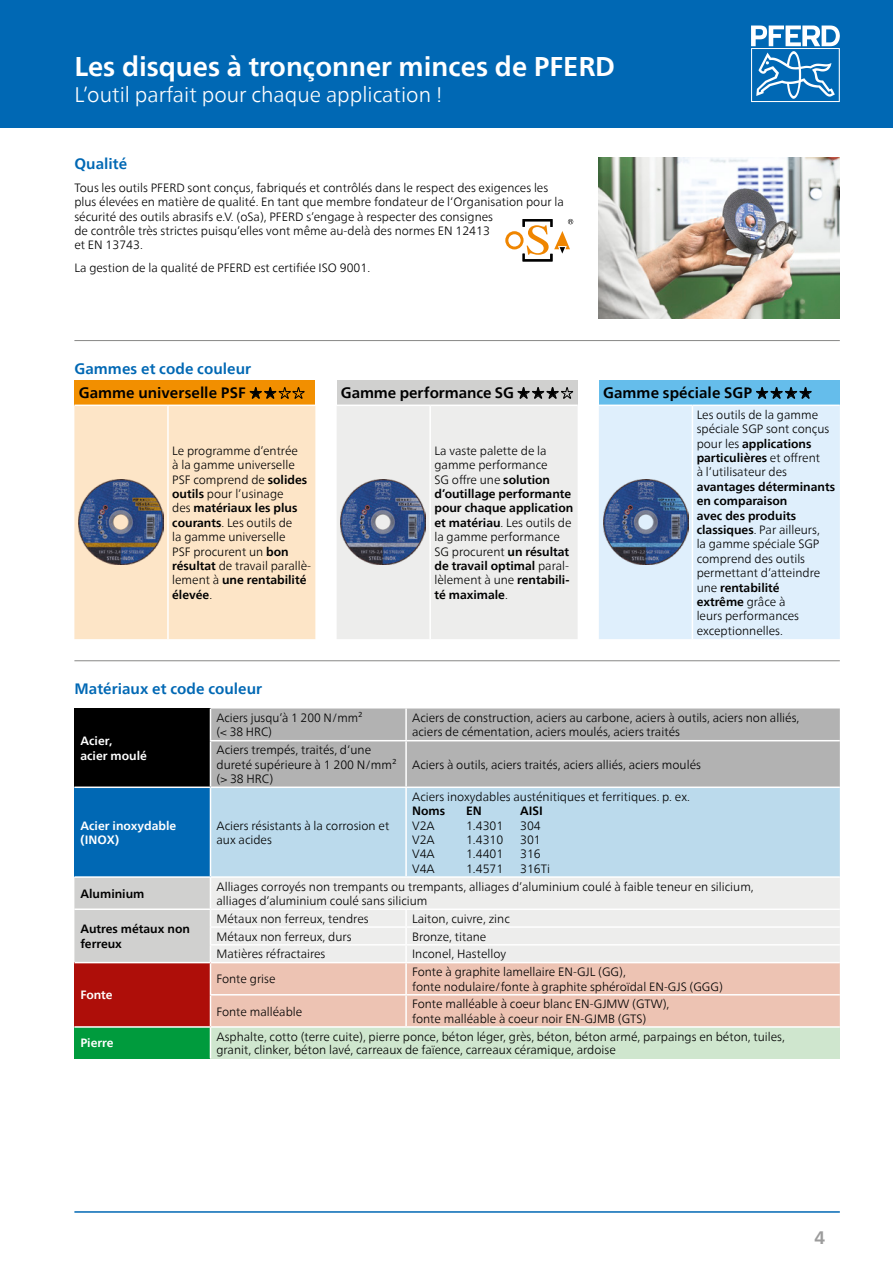
<style>
.page{position:relative;width:893px;height:1263px;background:#fff}
.page>*{position:absolute;margin:0;border:0;box-sizing:border-box;transform-origin:0 0}
.Ausgabenamen_Katalog{font:700 27px "Neue Frutiger World";color:#fff}
.Ausgabenamen_Katalog-2{font:300 21px "Neue Frutiger World";color:#fff}
.t1{font:700 18px "Neue Frutiger World";color:#9c9c9c}
.Ueberschrift_Red{font:700 15px "Neue Frutiger World";letter-spacing:.005em;color:#000}
.Ueberschrift_Red-2{font:700 15px "Neue Frutiger World";letter-spacing:.005em;color:#0068b4}
.FT{font:300 12px/14.4px "Neue Frutiger World";color:#000}
.FT-2{font:700 12px/14.4px "Neue Frutiger World";color:#000}
.FT_Abstand_vor{font:300 12px/14.4px "Neue Frutiger World";color:#000}
.Ueberschrift_ohne_Ab{font:700 12px "Neue Frutiger World";color:#fff}
.Ueberschrift_ohne_Ab-2{font:700 12px "Neue Frutiger World";color:#000}
.s1{font-family:"Arial Unicode MS";font-weight:400}
.s2{font-weight:700}
.s3{font-weight:300}
</style>
<div class="page">
<div style="left:0;top:0;width:893px;height:128px;background:#0068b4"></div>
<svg style="left:751px;top:26px;width:89px;height:76px"></svg>
<hr style="left:74px;top:1211px;width:766px;height:2px;background:#0068b4">
<hr style="left:74px;top:340px;width:766px;height:1px;background:#878786">
<div style="left:74px;top:380px;width:241px;height:25px;background:#f28f00"></div>
<div style="left:337px;top:380px;width:241px;height:25px;background:#d0d0cf"></div>
<div style="left:599px;top:380px;width:241px;height:25px;background:#65bdeb"></div>
<div style="left:74px;top:406px;width:241px;height:233px;background:#fde5c7"></div>
<div style="left:337px;top:406px;width:241px;height:233px;background:#ededec"></div>
<div style="left:599px;top:406px;width:241px;height:233px;background:#dfeffc"></div>
<hr style="left:167px;top:406px;width:2px;height:233px;background:#fff">
<hr style="left:429px;top:406px;width:2px;height:233px;background:#fff">
<hr style="left:692px;top:406px;width:1px;height:233px;background:#fff">
<img style="left:79px;top:480px;width:85px;height:85px">
<img style="left:341px;top:480px;width:85px;height:85px">
<img style="left:603px;top:480px;width:85px;height:84px">
<hr style="left:74px;top:660px;width:766px;height:1px;background:#878786">
<img style="left:599px;top:157px;width:241px;height:162px">
<svg style="left:505px;top:219px;width:68px;height:42px"></svg>
<div style="left:74px;top:708px;width:136px;height:79px;background:#000"></div>
<div style="left:211px;top:708px;width:629px;height:78px;background:#b2b2b2"></div>
<div style="left:74px;top:787px;width:136px;height:90px;background:#0068b4"></div>
<div style="left:211px;top:788px;width:629px;height:88px;background:#bbdaec"></div>
<div style="left:74px;top:1027px;width:136px;height:31px;background:#009b3d"></div>
<div style="left:210px;top:1027px;width:630px;height:31px;background:#cfe6ce"></div>
<hr style="left:405px;top:708px;width:2px;height:32px;background:#fff">
<hr style="left:210px;top:740px;width:196px;height:1px;background:#fff">
<hr style="left:406px;top:740px;width:434px;height:1px;background:#fff">
<hr style="left:405px;top:741px;width:2px;height:45px;background:#fff">
<hr style="left:74px;top:786px;width:136px;height:2px;background:#fff">
<hr style="left:405px;top:788px;width:2px;height:88px;background:#fff">
<hr style="left:74px;top:876px;width:136px;height:2px;background:#fff">
<svg style="left:74px;top:877px;width:766px;height:149px;background:#e6cbc5"></svg>
<hr style="left:210px;top:962px;width:196px;height:1px;background:#fff">
<hr style="left:210px;top:963px;width:1px;height:31px;background:#fff">
<hr style="left:406px;top:962px;width:434px;height:1px;background:#fff">
<hr style="left:405px;top:963px;width:2px;height:31px;background:#fff">
<hr style="left:210px;top:994px;width:196px;height:1px;background:#fff">
<hr style="left:210px;top:995px;width:1px;height:31px;background:#fff">
<hr style="left:406px;top:994px;width:434px;height:1px;background:#fff">
<hr style="left:405px;top:995px;width:2px;height:31px;background:#fff">
<hr style="left:74px;top:1026px;width:136px;height:2px;background:#fff">
<hr style="left:210px;top:1026px;width:196px;height:2px;background:#fff">
<hr style="left:210px;top:1028px;width:1px;height:30px;background:#fff">
<hr style="left:406px;top:1026px;width:434px;height:2px;background:#fff">
<p class="Ausgabenamen_Katalog" style="left:74px;top:43px;width:542px">Les disques à tronçonner minces de PFERD</p>
<p class="Ausgabenamen_Katalog-2" style="left:74px;top:78px;width:369px">L’outil parfait pour chaque application !</p>
<p class="Ueberschrift_Red-2" style="left:74px;top:150px;width:54px">Qualité</p>
<p class="FT" style="left:74px;top:180px;width:491px">Tous les outils PFERD sont conçus, fabriqués et contrôlés dans le respect des exigences les plus élevées en matière de qualité. En tant que membre fondateur de l‘Organisation pour la sécurité des outils abrasifs e.V. (oSa), PFERD s’engage à respecter des consignes<br>de contrôle très strictes puisqu’elles vont même au-delà des normes EN 12413<br>et EN 13743.</p>
<p class="FT_Abstand_vor" style="left:74px;top:261px;width:297px">La gestion de la qualité de PFERD est certifiée ISO 9001.</p>
<p class="Ueberschrift_Red-2" style="left:74px;top:355px;width:178px">Gammes et code couleur</p>
<p class="Ueberschrift_Red" style="left:79px;top:380px;width:227px">Gamme universelle PSF <span class="s1">★★ ★★</span></p>
<p class="Ueberschrift_Red" style="left:341px;top:380px;width:234px">Gamme performance SG <span class="s1">★★★ ★</span></p>
<p class="Ueberschrift_Red" style="left:603px;top:380px;width:210px">Gamme spéciale SGP <span class="s1">★★★★</span></p>
<p class="FT" style="left:172px;top:443px;width:140px">Le programme d’entrée<br>à la gamme universelle<br>PSF comprend de <span class="s2">solides outils</span> pour l’usinage<br>des <span class="s2">matériaux les plus courants</span>. Les outils de<br>la gamme universelle<br>PSF procurent un <span class="s2">bon résultat</span> de travail parallè&shy;lement à <span class="s2">une rentabilité élevée</span>.</p>
<p class="FT-2" style="left:434px;top:443px;width:140px"><span class="s3">La vaste palette de la gamme performance<br>SG offre une</span> solution d’outillage performante pour chaque application et matériau<span class="s3">. Les outils de la gamme performance<br>SG procurent</span> un résultat de travail optimal <span class="s3">paral&shy;lèlement à une</span> rentabili&shy;té maximale<span class="s3">.</span></p>
<p class="Ueberschrift_Red-2" style="left:74px;top:675px;width:189px">Matériaux et code couleur</p>
<p class="FT" style="left:697px;top:407px;width:140px">Les outils de la gamme spéciale SGP sont conçus pour les <span class="s2">applications particulières</span> et offrent<br>à l’utilisateur des <span class="s2">avantages déterminants en comparaison<br>avec des produits classiques</span>. Par ailleurs,<br>la gamme spéciale SGP comprend des outils permettant d’atteindre une <span class="s2">rentabilité<br>extrême</span> grâce à<br>leurs performances exceptionnelles.</p>
<p class="Ueberschrift_ohne_Ab" style="left:80px;top:730px;width:33px">Acier,</p>
<p class="Ueberschrift_ohne_Ab" style="left:80px;top:745px;width:68px">acier moulé</p>
<p class="Ueberschrift_ohne_Ab" style="left:80px;top:815px;width:97px">Acier inoxydable</p>
<p class="Ueberschrift_ohne_Ab" style="left:80px;top:829px;width:40px">(INOX)</p>
<p class="Ueberschrift_ohne_Ab-2" style="left:80px;top:883px;width:66px">Aluminium</p>
<p class="Ueberschrift_ohne_Ab-2" style="left:80px;top:918px;width:111px">Autres métaux non</p>
<p class="Ueberschrift_ohne_Ab-2" style="left:80px;top:933px;width:43px">ferreux</p>
<p class="Ueberschrift_ohne_Ab" style="left:80px;top:985px;width:34px">Fonte</p>
<p class="FT" style="left:216px;top:711px;width:148px">Aciers jusqu’à 1 200 N/mm² (&lt; 38 HRC)</p>
<p class="FT" style="left:412px;top:711px;width:389px">Aciers de construction, aciers au carbone, aciers à outils, aciers non alliés,</p>
<p class="FT" style="left:412px;top:725px;width:269px">aciers de cémentation, aciers moulés, aciers traités</p>
<p class="FT" style="left:216px;top:743px;width:156px">Aciers trempés, traités, d‘une</p>
<p class="FT" style="left:216px;top:757px;width:182px">dureté supérieure à 1 200 N/mm² (&gt; 38 HRC)</p>
<p class="FT" style="left:412px;top:757px;width:290px">Aciers à outils, aciers traités, aciers alliés, aciers moulés</p>
<p class="FT_Abstand_vor" style="left:216px;top:818px;width:174px">Aciers résistants à la corrosion et aux acides</p>
<p class="FT" style="left:412px;top:789px;width:279px">Aciers inoxydables austénitiques et ferritiques. p. ex.</p>
<p class="Ueberschrift_ohne_Ab-2" style="left:412px;top:800px;width:35px">Noms</p>
<p class="Ueberschrift_ohne_Ab-2" style="left:466px;top:800px;width:17px">EN</p>
<p class="Ueberschrift_ohne_Ab-2" style="left:520px;top:800px;width:24px">AISI</p>
<p class="FT" style="left:412px;top:818px;width:24px">V2A</p>
<p class="FT" style="left:466px;top:818px;width:39px">1.4301</p>
<p class="FT" style="left:520px;top:818px;width:22px">304</p>
<p class="FT" style="left:412px;top:833px;width:24px">V2A</p>
<p class="FT" style="left:466px;top:833px;width:39px">1.4310</p>
<p class="FT" style="left:520px;top:833px;width:22px">301</p>
<p class="FT" style="left:412px;top:847px;width:24px">V4A</p>
<p class="FT" style="left:466px;top:847px;width:39px">1.4401</p>
<p class="FT" style="left:520px;top:847px;width:22px">316</p>
<p class="FT" style="left:412px;top:861px;width:24px">V4A</p>
<p class="FT" style="left:466px;top:861px;width:39px">1.4571</p>
<p class="FT" style="left:520px;top:861px;width:31px">316Ti</p>
<p class="FT" style="left:216px;top:879px;width:539px">Alliages corroyés non trempants ou trempants, alliages d’aluminium coulé à faible teneur en silicium,</p>
<p class="FT" style="left:216px;top:894px;width:213px">alliages d’aluminium coulé sans silicium</p>
<p class="FT" style="left:216px;top:911px;width:154px">Métaux non ferreux, tendres</p>
<p class="FT" style="left:412px;top:911px;width:99px">Laiton, cuivre, zinc</p>
<p class="FT" style="left:216px;top:929px;width:137px">Métaux non ferreux, durs</p>
<p class="FT" style="left:412px;top:929px;width:76px">Bronze, titane</p>
<p class="FT" style="left:216px;top:947px;width:110px">Matières réfractaires</p>
<p class="FT" style="left:412px;top:947px;width:96px">Inconel, Hastelloy</p>
<p class="FT" style="left:216px;top:972px;width:61px">Fonte grise</p>
<p class="FT" style="left:216px;top:1004px;width:87px">Fonte malléable</p>
<p class="FT" style="left:412px;top:965px;width:215px">Fonte à graphite lamellaire EN-GJL (GG),</p>
<p class="FT" style="left:412px;top:979px;width:312px">fonte nodulaire/fonte à graphite sphéroïdal EN-GJS (GGG)</p>
<p class="FT" style="left:412px;top:997px;width:259px">Fonte malléable à coeur blanc EN-GJMW (GTW),</p>
<p class="FT" style="left:412px;top:1011px;width:236px">fonte malléable à coeur noir EN-GJMB (GTS)</p>
<p class="Ueberschrift_ohne_Ab" style="left:80px;top:1032px;width:35px">Pierre</p>
<p class="FT" style="left:216px;top:1029px;width:570px">Asphalte, cotto (terre cuite), pierre ponce, béton léger, grès, béton, béton armé, parpaings en béton, tuiles,</p>
<p class="FT" style="left:216px;top:1043px;width:401px">granit, clinker, béton lavé, carreaux de faïence, carreaux céramique, ardoise</p>
<h3 class="t1" style="left:814px;top:1221px;width:12px">4</h3>
</div>
